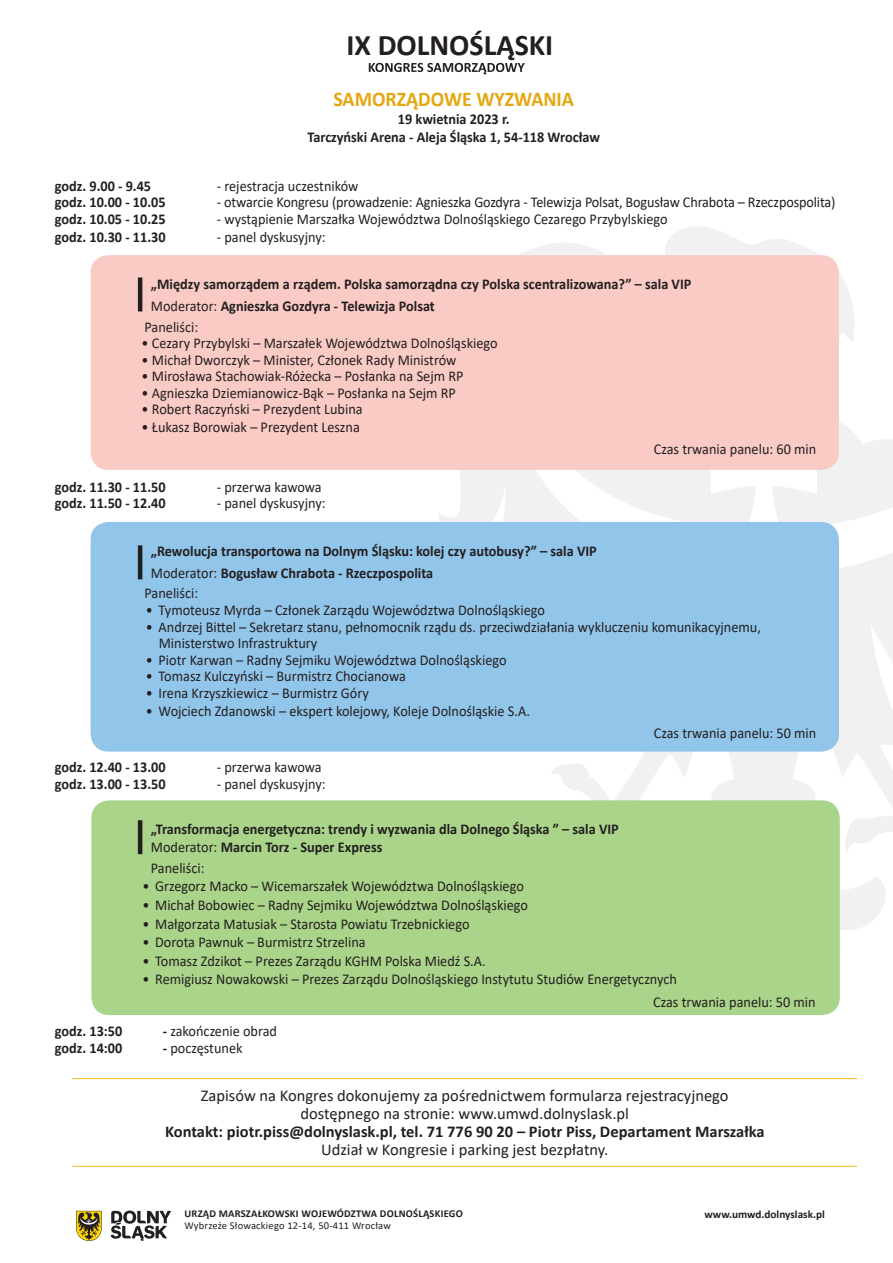
<style>
.page{position:relative;width:893px;height:1263px;background:#fff}
.page>*{position:absolute;margin:0;border:0;box-sizing:border-box;transform-origin:0 0}
.t1{font:700 30px "Calibri";color:#231f20}
.t2{font:700 21px "Calibri";color:#e5a710;scale:.95 1}
.t3{font:16.5px/18px "Calibri";color:#231f20;text-align:center}
.t4{font:700 16.5px "Calibri";color:#231f20}
.t5{font:15px/16.5px "Calibri";color:#231f20;scale:.95 1}
.t6{font:700 15px/18px "Calibri";color:#231f20;scale:.95 1}
.t7{font:700 11.25px "Calibri";color:#231f20}
.t8{font:700 10.5px "Calibri";letter-spacing:.02em;color:#231f20}
.t9{font:10.5px "Calibri";letter-spacing:.02em;color:#231f20}
.s1{font-weight:400}
.s2{font-weight:700}
</style>
<div class="page">
<svg style="left:439px;top:226px;width:454px;height:704px"></svg>
<svg style="left:369px;top:63px;width:156px;height:11px"></svg>
<svg style="left:111px;top:1210px;width:60px;height:31px"></svg>
<svg style="left:76px;top:1211px;width:26px;height:30px"></svg>
<div style="left:91px;top:522px;width:748px;height:230px;background:#92c5ea;border-radius:18px"></div>
<div style="left:91px;top:255px;width:748px;height:215px;background:#facbc5;border-radius:18px"></div>
<div style="left:91px;top:800px;width:749px;height:215px;background:#aad489;border-radius:18px"></div>
<hr style="left:72px;top:1078px;width:785px;height:1px;background:#fcb814">
<hr style="left:72px;top:1166px;width:785px;height:1px;background:#fcb814">
<hr style="left:138px;top:277px;width:4px;height:34px;background:#231f20">
<hr style="left:138px;top:545px;width:4px;height:34px;background:#231f20">
<hr style="left:138px;top:820px;width:4px;height:34px;background:#231f20">
<h1 class="t1" style="left:346px;top:24px;width:208px">IX DOLNOŚLĄSKI</h1>
<h2 class="t2" style="left:333px;top:84px;width:255px">SAMORZĄDOWE WYZWANIA</h2>
<p class="t6" style="left:307px;top:110px;width:309px;text-align:center">19 kwietnia 2023 r.<br>Tarczyński Arena - Aleja Śląska 1, 54-118 Wrocław</p>
<p class="t6" style="left:55px;top:177px;width:103px">godz. 9.00 - 9.45</p>
<p class="t5" style="left:217px;top:177px;width:151px">- rejestracja uczestników</p>
<p class="t6" style="left:55px;top:193px;width:118px">godz. 10.00 - 10.05</p>
<p class="t5" style="left:217px;top:194px;width:653px">- otwarcie Kongresu (prowadzenie: Agnieszka Gozdyra - Telewizja Polsat, Bogusław Chrabota – Rzeczpospolita)</p>
<p class="t6" style="left:55px;top:210px;width:118px">godz. 10.05 - 10.25</p>
<p class="t5" style="left:217px;top:210px;width:476px">- wystąpienie Marszałka Województwa Dolnośląskiego Cezarego Przybylskiego</p>
<p class="t6" style="left:55px;top:228px;width:118px">godz. 10.30 - 11.30</p>
<p class="t5" style="left:217px;top:228px;width:116px">- panel dyskusyjny:</p>
<p class="t6" style="left:151px;top:272px;width:570px;line-height:22.2px">„Między samorządem a rządem. Polska samorządna czy Polska scentralizowana?” – sala VIP<br><span class="s1">Moderator:</span> Agnieszka Gozdyra - Telewizja Polsat</p>
<p class="t5" style="left:145px;top:318px;width:58px">Paneliści:</p>
<p class="t5" style="left:142px;top:335px;width:376px">• Cezary Przybylski – Marszałek Województwa Dolnośląskiego</p>
<p class="t5" style="left:142px;top:351px;width:333px">• Michał Dworczyk – Minister, Członek Rady Ministrów</p>
<p class="t5" style="left:142px;top:368px;width:340px">• Mirosława Stachowiak-Różecka – Posłanka na Sejm RP</p>
<p class="t5" style="left:142px;top:384px;width:332px">• Agnieszka Dziemianowicz-Bąk – Posłanka na Sejm RP</p>
<p class="t5" style="left:142px;top:401px;width:234px">• Robert Raczyński – Prezydent Lubina</p>
<p class="t5" style="left:142px;top:419px;width:231px">• Łukasz Borowiak – Prezydent Leszna</p>
<p class="t5" style="left:654px;top:441px;width:173px">Czas trwania panelu: 60 min</p>
<p class="t6" style="left:55px;top:477px;width:118px">godz. 11.30 - 11.50</p>
<p class="t5" style="left:217px;top:478px;width:112px">- przerwa kawowa</p>
<p class="t6" style="left:55px;top:494px;width:118px">godz. 11.50 - 12.40</p>
<p class="t5" style="left:217px;top:494px;width:116px">- panel dyskusyjny:</p>
<p class="t6" style="left:151px;top:539px;width:471px;line-height:22.2px">„Rewolucja transportowa na Dolnym Śląsku: kolej czy autobusy?” – sala VIP<br><span class="s1">Moderator:</span> Bogusław Chrabota - Rzeczpospolita</p>
<p class="t5" style="left:145px;top:585px;width:58px">Paneliści:</p>
<p class="t5" style="left:146px;top:601px;width:422px">• Tymoteusz Myrda – Członek Zarządu Województwa Dolnośląskiego</p>
<p class="t5" style="left:159px;top:618px;width:635px;text-indent:-13px">• Andrzej Bittel – Sekretarz stanu, pełnomocnik rządu ds. przeciwdziałania wykluczeniu komunikacyjnemu,<br>Ministerstwo Infrastruktury</p>
<p class="t5" style="left:146px;top:651px;width:381px">• Piotr Karwan – Radny Sejmiku Województwa Dolnośląskiego</p>
<p class="t5" style="left:146px;top:667px;width:275px">• Tomasz Kulczyński – Burmistrz Chocianowa</p>
<p class="t5" style="left:146px;top:684px;width:236px">• Irena Krzyszkiewicz – Burmistrz Góry</p>
<p class="t5" style="left:146px;top:702px;width:406px">• Wojciech Zdanowski – ekspert kolejowy, Koleje Dolnośląskie S.A.</p>
<p class="t5" style="left:654px;top:724px;width:173px">Czas trwania panelu: 50 min</p>
<p class="t6" style="left:55px;top:758px;width:118px">godz. 12.40 - 13.00</p>
<p class="t5" style="left:217px;top:759px;width:112px">- przerwa kawowa</p>
<p class="t6" style="left:55px;top:775px;width:118px">godz. 13.00 - 13.50</p>
<p class="t5" style="left:217px;top:775px;width:116px">- panel dyskusyjny:</p>
<p class="t6" style="left:151px;top:820px;width:494px">„Transformacja energetyczna: trendy i wyzwania dla Dolnego Śląska ” – sala VIP<br><span class="s1">Moderator:</span> Marcin Torz - Super Express</p>
<p class="t5" style="left:151px;top:859px;width:58px">Paneliści:</p>
<p class="t5" style="left:142px;top:878px;width:403px">• Grzegorz Macko – Wicemarszałek Województwa Dolnośląskiego</p>
<p class="t5" style="left:142px;top:896px;width:407px">• Michał Bobowiec – Radny Sejmiku Województwa Dolnośląskiego</p>
<p class="t5" style="left:142px;top:915px;width:346px">• Małgorzata Matusiak – Starosta Powiatu Trzebnickiego</p>
<p class="t5" style="left:142px;top:933px;width:237px">• Dorota Pawnuk – Burmistrz Strzelina</p>
<p class="t5" style="left:142px;top:952px;width:363px">• Tomasz Zdzikot – Prezes Zarządu KGHM Polska Miedź S.A.</p>
<p class="t5" style="left:653px;top:968px;width:173px;line-height:22.2px;text-indent:-511px">• Remigiusz Nowakowski – Prezes Zarządu Dolnośląskiego Instytutu Studiów Energetycznych<br>Czas trwania panelu: 50 min</p>
<p class="t6" style="left:55px;top:1022px;width:72px">godz. 13:50</p>
<p class="t5" style="left:163px;top:1022px;width:122px"><span class="s2">-</span> zakończenie obrad</p>
<p class="t6" style="left:55px;top:1038px;width:72px">godz. 14:00</p>
<p class="t5" style="left:163px;top:1039px;width:85px"><span class="s2">-</span> poczęstunek</p>
<p class="t3" style="left:201px;top:1086px;width:529px">Zapisów na Kongres dokonujemy za pośrednictwem formularza rejestracyjnego dostępnego na stronie: www.umwd.dolnyslask.pl</p>
<p class="t4" style="left:165px;top:1119px;width:601px">Kontakt: piotr.piss@dolnyslask.pl, tel. 71 776 90 20 – Piotr Piss, Departament Marszałka</p>
<p class="t3" style="left:321px;top:1140px;width:289px">Udział w Kongresie i parking jest bezpłatny.</p>
<p class="t8" style="left:184px;top:1206px;width:280px">URZĄD MARSZAŁKOWSKI WOJEWÓDZTWA DOLNOŚLĄSKIEGO</p>
<p class="t9" style="left:184px;top:1218px;width:208px">Wybrzeże Słowackiego 12-14, 50-411 Wrocław</p>
<p class="t7" style="left:704px;top:1206px;width:122px">www.umwd.dolnyslask.pl</p>
</div>
